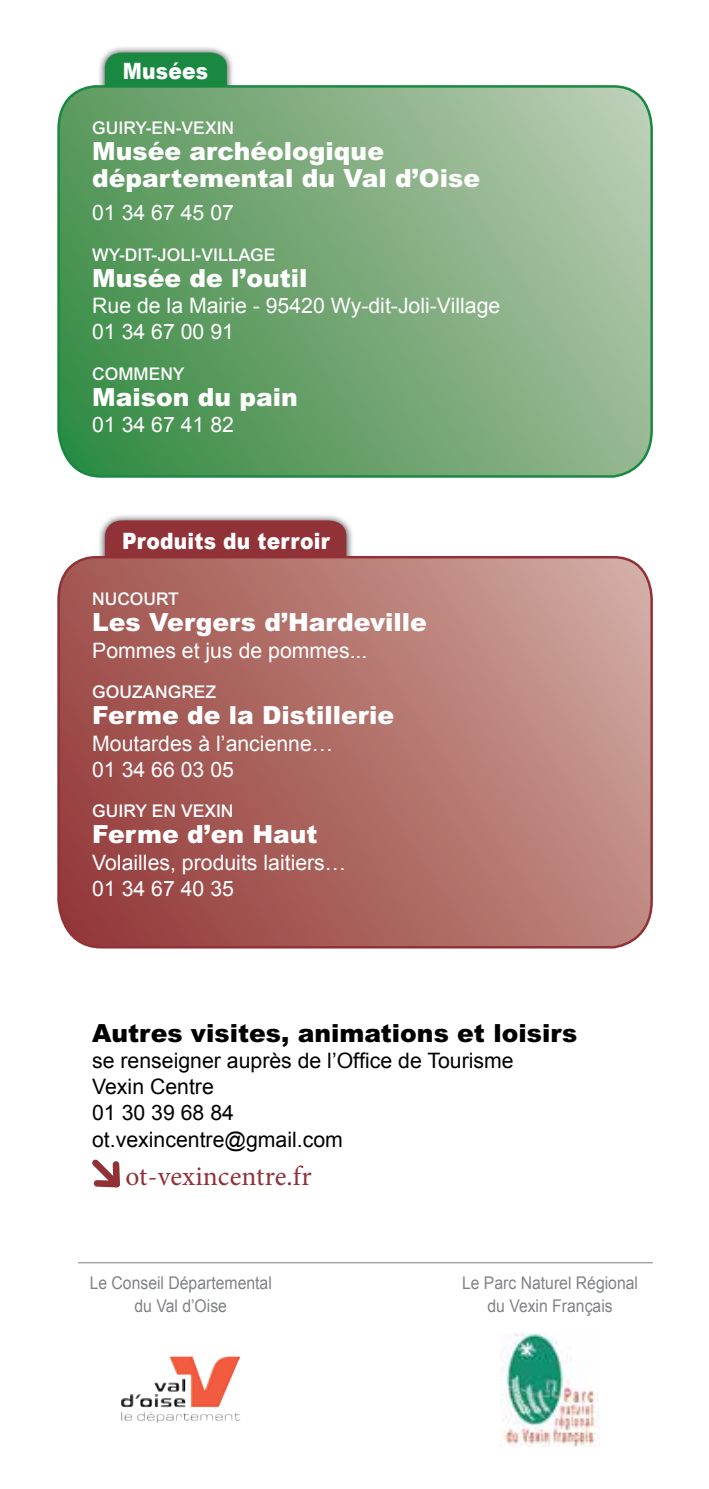
<style>
.page{position:relative;width:709px;height:1489px;background:#fff}
.page>*{position:absolute;margin:0;border:0;box-sizing:border-box;transform-origin:0 0}
.t1{font:27.5px "Minion Pro";letter-spacing:.005em;color:#913138}
.t2{font:900 25px/26.2px "Arial";color:#fff}
.t3{font:900 25px "Arial";color:#000}
.t4{font:900 22.5px "Arial";letter-spacing:.01em;color:#fff;scale:.9 1}
.t5{font:21.25px/26.2px "Arial";color:#fff}
.t6{font:21.25px/26.2px "Arial";color:#000}
.t7{font:17.5px/22.5px "Arial";color:#808285;text-align:center;scale:.9 1}
.t8{font:500 17.5px "Arial";color:#fff}
</style>
<div class="page">
<svg style="left:92px;top:1159px;width:28px;height:29px"></svg>
<div style="left:97px;top:45px;width:138px;height:57px;background:#000;opacity:.75"></div>
<div style="left:105px;top:52px;width:122px;height:32px;background:#198942"></div>
<div style="left:97px;top:512px;width:257px;height:62px;background:#000;opacity:.75"></div>
<div style="left:105px;top:520px;width:241px;height:34px;background:#913138"></div>
<svg style="left:57px;top:84px;width:596px;height:394px;background:#78aa79"></svg>
<svg style="left:57px;top:554px;width:596px;height:395px;background:#b1706a"></svg>
<hr style="left:78px;top:1261px;width:575px;height:2px;background:#999">
<img style="left:500px;top:1333px;width:99px;height:113px">
<img style="left:198px;top:1356px;width:29px;height:34px">
<p class="t4" style="left:123px;top:54px;width:96px">Musées</p>
<p class="t8" style="left:92px;top:118px;width:143px">GUIRY-EN-VEXIN</p>
<p class="t2" style="left:92px;top:138px;width:389px">Musée archéologique départemental du Val d’Oise</p>
<p class="t5" style="left:92px;top:200px;width:143px">01 34 67 45 07</p>
<p class="t8" style="left:92px;top:244px;width:185px">WY-DIT-JOLI-VILLAGE</p>
<p class="t2" style="left:92px;top:264px;width:217px">Musée de l’outil</p>
<p class="t5" style="left:92px;top:293px;width:410px">Rue de la Mairie - 95420 Wy-dit-Joli-Village<br>01 34 67 00 91</p>
<p class="t8" style="left:92px;top:363px;width:94px">COMMENY</p>
<p class="t2" style="left:92px;top:383px;width:207px">Maison du pain</p>
<p class="t5" style="left:92px;top:412px;width:143px">01 34 67 41 82</p>
<p class="t4" style="left:122px;top:525px;width:232px">Produits du terroir</p>
<p class="t8" style="left:92px;top:588px;width:88px">NUCOURT</p>
<p class="t2" style="left:92px;top:608px;width:336px">Les Vergers d’Hardeville</p>
<p class="t5" style="left:92px;top:637px;width:277px">Pommes et jus de pommes...</p>
<p class="t8" style="left:92px;top:681px;width:126px">GOUZANGREZ</p>
<p class="t2" style="left:92px;top:701px;width:303px">Ferme de la Distillerie</p>
<p class="t5" style="left:92px;top:730px;width:242px">Moutardes à l’ancienne…<br>01 34 66 03 05</p>
<p class="t8" style="left:92px;top:800px;width:143px">GUIRY EN VEXIN</p>
<p class="t2" style="left:92px;top:820px;width:227px">Ferme d’en Haut</p>
<p class="t5" style="left:92px;top:849px;width:255px">Volailles, produits laitiers…<br>01 34 67 40 35</p>
<p class="t3" style="left:92px;top:1016px;width:486px">Autres visites, animations et loisirs</p>
<p class="t6" style="left:92px;top:1047px;width:423px">se renseigner auprès de l’Office de Tourisme<br>Vexin Centre<br>01 30 39 68 84<br>ot.vexincentre@gmail.com</p>
<p class="t1" style="left:125px;top:1158px;width:188px">ot-vexincentre.fr</p>
<p class="t7" style="left:90px;top:1271px;width:204px">Le Conseil Départemental du Val d’Oise</p>
<p class="t7" style="left:462px;top:1271px;width:197px">Le Parc Naturel Régional du Vexin Français</p>
</div>
